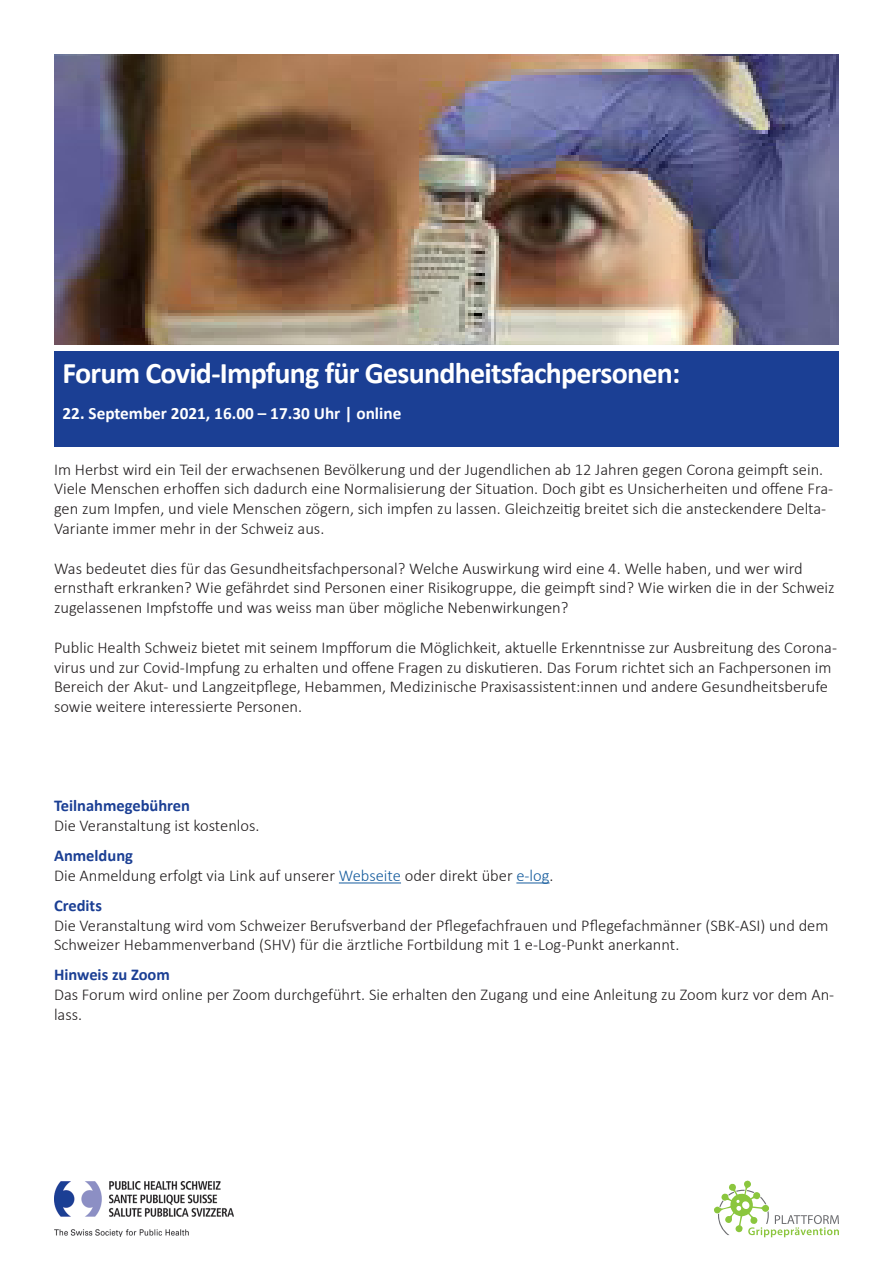
<style>
.page{position:relative;width:893px;height:1263px;background:#fff}
.page>*{position:absolute;margin:0;border:0;box-sizing:border-box;transform-origin:0 0}
.t1{font:700 30px "Calibri";letter-spacing:-.025em;color:#fff}
.t2{font:700 17.25px "Calibri";color:#fff}
.t3{font:300 16.5px/19.8px "Calibri";color:#231f20}
.t4{font:700 16.5px "Calibri";color:#1b3f94}
.s1{color:#175d9e}
</style>
<div class="page">
<img style="left:54px;top:54px;width:785px;height:290px">
<hr style="left:339px;top:882px;width:62px;height:1px;background:#175d9e">
<hr style="left:516px;top:882px;width:34px;height:1px;background:#175d9e">
<div style="left:54px;top:351px;width:785px;height:95px;background:#1b3f94"></div>
<img style="left:54px;top:1181px;width:180px;height:56px">
<svg style="left:714px;top:1181px;width:125px;height:56px"></svg>
<p class="t1" style="left:63px;top:352px;width:619px">Forum Covid-Impfung für Gesundheitsfachpersonen:</p>
<p class="t2" style="left:63px;top:401px;width:340px">22. September 2021, 16.00 – 17.30 Uhr | online</p>
<p class="t3" style="left:54px;top:459px;width:781px">Im Herbst wird ein Teil der erwachsenen Bevölkerung und der Jugendlichen ab 12 Jahren gegen Corona geimpft sein.<br>Viele Menschen erhoffen sich dadurch eine Normalisierung der Situation. Doch gibt es Unsicherheiten und offene Fra&shy;gen zum Impfen, und viele Menschen zögern, sich impfen zu lassen. Gleichzeitig breitet sich die ansteckendere Delta-Variante immer mehr in der Schweiz aus.</p>
<p class="t3" style="left:54px;top:558px;width:782px">Was bedeutet dies für das Gesundheitsfachpersonal? Welche Auswirkung wird eine 4. Welle haben, und wer wird ernsthaft erkranken? Wie gefährdet sind Personen einer Risikogruppe, die geimpft sind? Wie wirken die in der Schweiz zugelassenen Impfstoffe und was weiss man über mögliche Nebenwirkungen?</p>
<p class="t3" style="left:54px;top:637px;width:784px">Public Health Schweiz bietet mit seinem Impfforum die Möglichkeit, aktuelle Erkenntnisse zur Ausbreitung des Corona&shy;virus und zur Covid-Impfung zu erhalten und offene Fragen zu diskutieren. Das Forum richtet sich an Fachpersonen im Bereich der Akut- und Langzeitpflege, Hebammen, Medizinische Praxisassistent:innen und andere Gesundheitsberufe sowie weitere interessierte Personen.</p>
<p class="t4" style="left:54px;top:794px;width:138px">Teilnahmegebühren</p>
<p class="t3" style="left:54px;top:815px;width:207px">Die Veranstaltung ist kostenlos.</p>
<p class="t4" style="left:54px;top:844px;width:81px">Anmeldung</p>
<p class="t3" style="left:54px;top:865px;width:501px">Die Anmeldung erfolgt via Link auf unserer <span class="s1">Webseite</span> oder direkt über <span class="s1">e-log</span>.</p>
<p class="t4" style="left:54px;top:894px;width:49px">Credits</p>
<p class="t3" style="left:54px;top:915px;width:776px">Die Veranstaltung wird vom Schweizer Berufsverband der Pflegefachfrauen und Pflegefachmänner (SBK-ASI) und dem<br>Schweizer Hebammenverband (SHV) für die ärztliche Fortbildung mit 1 e-Log-Punkt anerkannt.</p>
<p class="t4" style="left:54px;top:963px;width:117px">Hinweis zu Zoom</p>
<p class="t3" style="left:54px;top:985px;width:782px">Das Forum wird online per Zoom durchgeführt. Sie erhalten den Zugang und eine Anleitung zu Zoom kurz vor dem An&shy;lass.</p>
</div>
